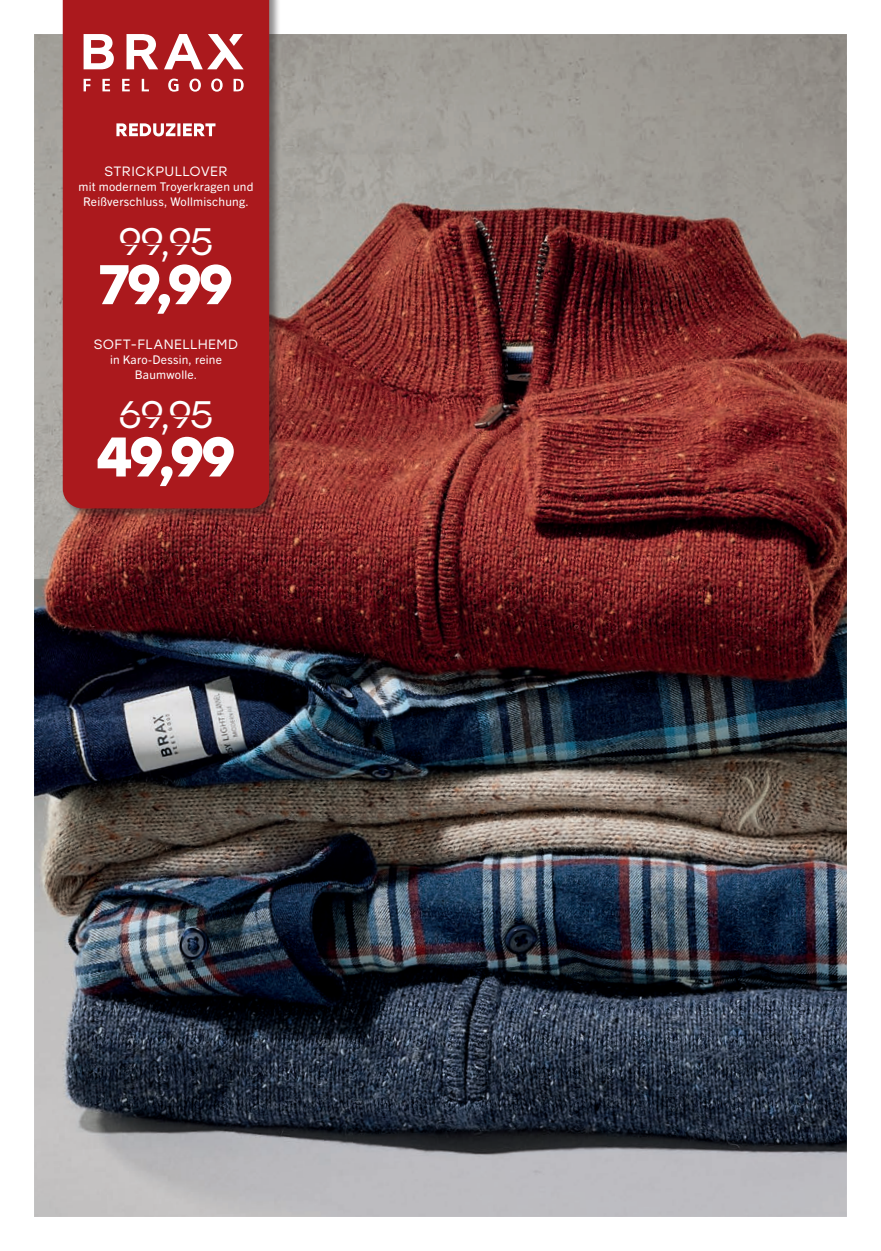
<style>
.page{position:relative;width:881px;height:1251px;background:#fff}
.page>*{position:absolute;margin:0;border:0;box-sizing:border-box;transform-origin:0 0}
.t1{font:700 55.65px "Stolzl";letter-spacing:-.06em;color:#fff}
.t2{font:38.25px "Stolzl";letter-spacing:-.045em;color:#fff}
.t3{font:13.5px "Stolzl";letter-spacing:.03em;color:#fff}
.t4{font:12px/15px "Trade Gothic Next SR Pro";letter-spacing:.02em;color:#fff;text-align:center}
</style>
<div class="page">
<img style="left:34px;top:34px;width:812px;height:1182px">
<div style="left:62px;top:0;width:218px;height:519px;background:#231f20;opacity:.5"></div>
<div style="left:63px;top:0;width:206px;height:508px;background:#ab191d"></div>
<svg style="left:116px;top:123px;width:99px;height:13px"></svg>
<hr style="left:118px;top:243px;width:95px;height:2px;background:#ab191d">
<svg style="left:83px;top:79px;width:7px;height:12px"></svg>
<svg style="left:102px;top:79px;width:8px;height:12px"></svg>
<svg style="left:122px;top:79px;width:8px;height:12px"></svg>
<svg style="left:142px;top:79px;width:7px;height:12px"></svg>
<svg style="left:168px;top:79px;width:10px;height:13px"></svg>
<svg style="left:189px;top:79px;width:12px;height:13px"></svg>
<svg style="left:211px;top:79px;width:11px;height:13px"></svg>
<svg style="left:233px;top:79px;width:10px;height:12px"></svg>
<svg style="left:83px;top:34px;width:31px;height:35px"></svg>
<svg style="left:126px;top:34px;width:32px;height:35px"></svg>
<svg style="left:164px;top:34px;width:79px;height:35px"></svg>
<div style="left:96px;top:433px;width:140px;height:50px;background:#ab191d"></div>
<hr style="left:118px;top:415px;width:95px;height:2px;background:#ab191d">
<p class="t3" style="left:105px;top:162px;width:124px">STRICKPULLOVER</p>
<p class="t4" style="left:78px;top:179px;width:176px">mit modernem Troyerkragen und<br>Reißverschluss, Wollmischung.</p>
<h2 class="t2" style="left:118px;top:215px;width:96px">99,95</h2>
<h1 class="t1" style="left:99px;top:244px;width:136px">79,99</h1>
<p class="t3" style="left:94px;top:334px;width:146px">SOFT-FLANELLHEMD</p>
<p class="t4" style="left:110px;top:351px;width:113px">in Karo-Dessin, reine<br>Baumwolle.</p>
<h2 class="t2" style="left:118px;top:387px;width:96px">69,95</h2>
<h1 class="t1" style="left:96px;top:416px;width:141px">49,99</h1>
</div>
